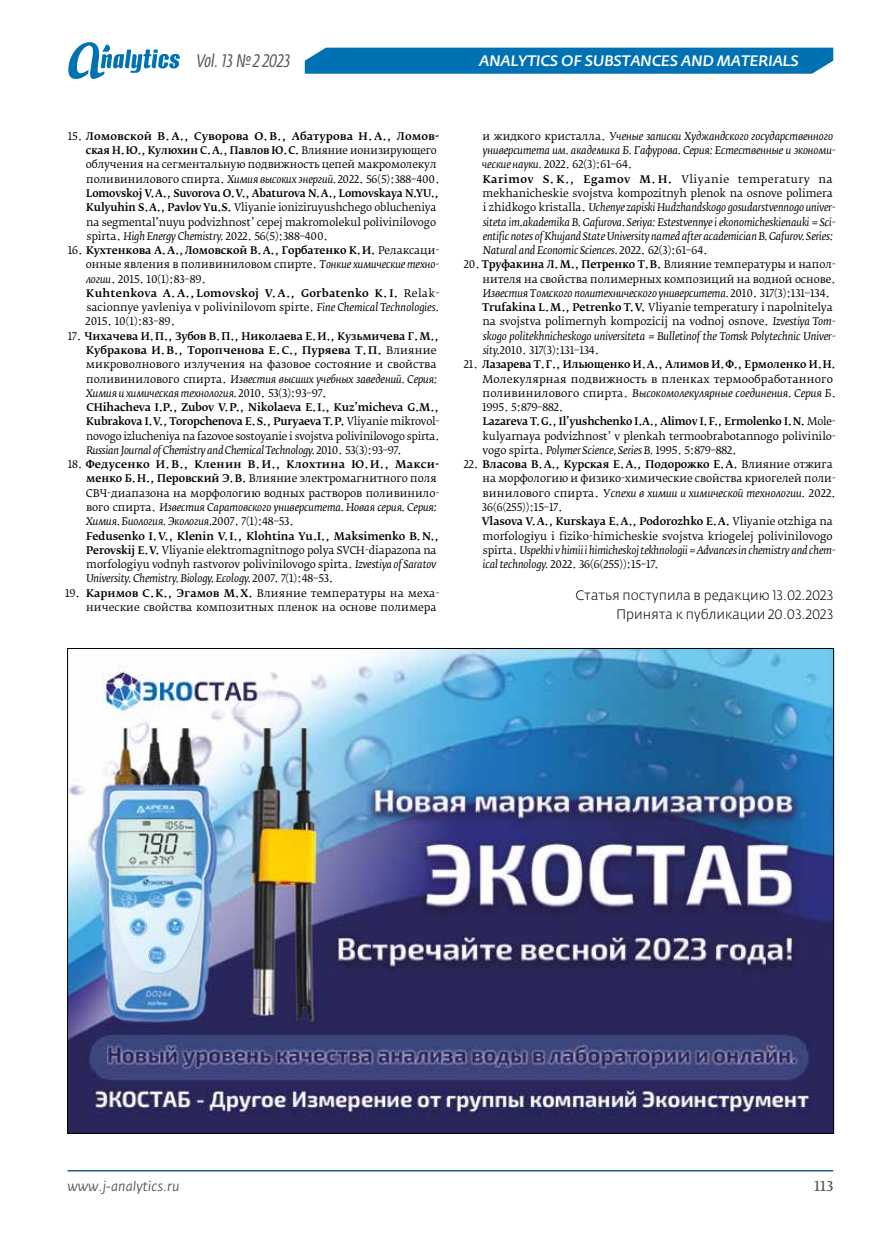
<style>
.page{position:relative;width:881px;height:1234px;background:#fff}
.page>*{position:absolute;margin:0;border:0;box-sizing:border-box;transform-origin:0 0}
.t1{font:italic 18px "Fedra Sans Cond Pro";color:#575756}
.t2{font:italic 500 15px "Fedra Sans Pro";letter-spacing:.01em;color:#fff}
.t3{font:300 13.5px/19px "Fedra Sans Pro";color:#000;text-align:right}
.t4{font:italic 13.5px "Fedra Sans Pro";color:#575756}
.t5{font:13.5px "Fedra Serif B Pro";color:#575756}
.t6{font:10.5px/14.2px "Fedra Serif B Pro";letter-spacing:-.01em;color:#000}
.t7{font:italic 10.5px/14.2px "Fedra Serif B Pro";letter-spacing:-.01em;color:#000}
.s1{font-weight:500}
.s2{font-style:italic}
.s3{font-style:normal}
.s4{font-weight:500;font-style:normal}
</style>
<div class="page">
<hr style="left:68px;top:1169px;width:765px;height:2px;background:#1d5b89">
<div style="left:305px;top:48px;width:527px;height:26px;background:#0072b4"></div>
<svg style="left:68px;top:42px;width:112px;height:37px"></svg>
<img style="left:69px;top:650px;width:762px;height:481px">
<h1 class="t1" style="left:196px;top:50px;width:96px">Vol. 13 №2 2023</h1>
<h2 class="t2" style="left:479px;top:51px;width:320px">ANALYTICS OF SUBSTANCES AND MATERIALS</h2>
<p class="t6" style="left:86px;top:129px;width:355px;text-indent:-18px">15. <span class="s1">Ломовской В.А., Суворова О. В., Абатурова Н.А., Ломов&shy;ская Н.Ю., Кулюхин С.А., Павлов Ю.С.</span> Влияние ионизирующего облучения на сегментальную подвижность цепей макромолекул поливинилового спирта. <span class="s2">Химия высоких энергий.</span> 2022. 56(5):388–400.<br><span class="s1">Lomovskoj V.A., Suvorova O.V., Abaturova N.A., Lomovskaya N.YU., Kulyuhin S.A., Pavlov Yu.S.</span> Vliyanie ioniziruyushchego oblucheniya na segmental’nuyu podvizhnost’ cepej makromolekul polivinilovogo spirta. <span class="s2">High Energy Chemistry.</span> 2022. 56(5):388–400.</p>
<p class="t6" style="left:85px;top:243px;width:355px;text-indent:-18px">16. <span class="s1">Кухтенкова А.А.,Ломовской В.А., Горбатенко К.И.</span> Релаксаци&shy;онные явления в поливиниловом спирте. <span class="s2">Тонкие химические техно&shy;логии</span>. 2015. 10(1):83–89.<br><span class="s1">Kuhtenkova A.A., Lomovskoj V.A., Gorbatenko K.I.</span> Relak&shy;sacionnye yavleniya v polivinilovom spirte. <span class="s2">Fine Chemical Technologies.<br></span>2015. 10(1):83–89.</p>
<p class="t6" style="left:86px;top:329px;width:355px;text-indent:-18px">17. <span class="s1">Чихачева И.П., Зубов В.П., Николаева Е.И., Кузьмичева Г.М., Кубракова И.В., Торопченова Е.С., Пуряева Т.П.</span> Влияние микроволнового излучения на фазовое состояние и свойства поливинилового спирта. <span class="s2">Известия высших учебных заведений. Серия:<br>Химия и химическая технология.</span> 2010. 53(3):93–97.<br><span class="s1">CHihacheva I.P., Zubov V.P., Nikolaeva E.I., Kuz’micheva G.M., Kubrakova I.V., Toropchenova E.S., Puryaeva T.P.</span> Vliyanie mikrovol&shy;novogo izlucheniya na fazovoe sostoyanie i svojstva polivinilovogo spirta.<br><span class="s2">Russian Journal of Chemistry and Chemical Technology.</span> 2010. 53(3):93–97.</p>
<p class="t6" style="left:86px;top:457px;width:355px;text-indent:-18px">18. <span class="s1">Федусенко И. В., Кленин В. И., Клохтина Ю. И., Макси&shy;менко Б.Н., Перовский Э.В.</span> Влияние электромагнитного поля СВЧ-диапазона на морфологию водных растворов поливинило&shy;вого спирта. <span class="s2">Известия Саратовского университета. Новая серия. Серия:<br>Химия. Биология. Экология.</span>2007. 7(1):48–53.<br><span class="s1">Fedusenko I.V., Klenin V.I., Klohtina Yu.I., Maksimenko B.N., Perovskij E.V.</span> Vliyanie elektromagnitnogo polya SVCH-diapazona na morfologiyu vodnyh rastvorov polivinilovogo spirta. <span class="s2">Izvestiya of Saratov University. Chemistry. Biology. Ecology.</span> 2007. 7(1):48–53.</p>
<p class="t6" style="left:65px;top:585px;width:376px;text-align:right">19. <span class="s1">Каримов С.К., Эгамов М.Х.</span> Влияние температуры на меха&shy;нические свойства композитных пленок на основе полимера</p>
<p class="t7" style="left:482px;top:129px;width:355px"><span class="s3">и жидкого кристалла.</span> Ученые записки Худжандского государственного университета им. академика Б. Гафурова. Серия: Естественные и экономи&shy;ческие науки. <span class="s3">2022. 62(3):61–64.<br></span><span class="s4">Karimov S. K., Egamov M. H.</span> <span class="s3">Vliyanie temperatury na mekhanicheskie svojstva kompozitnyh plenok na osnove polimera i zhidkogo kristalla.</span> Uchenye zapiski Hudzhandskogo gosudarstvennogo univer&shy;siteta im.akademika B. Gafurova. Seriya: Estestvennye i ekonomicheskienauki = Sci&shy;entific notes of Khujand State University named after academician B. Gafurov. Series:<br>Natural and Economic Sciences. <span class="s3">2022. 62(3):61–64.</span></p>
<p class="t6" style="left:482px;top:257px;width:355px;text-indent:-18px">20. <span class="s1">Труфакина Л.М., Петренко Т.В.</span> Влияние температуры и напол&shy;нителя на свойства полимерных композиций на водной основе.<br><span class="s2">Известия Томского политехнического университета.</span> 2010. 317(3):131–134.<br><span class="s1">Trufakina L.M., Petrenko T.V.</span> Vliyanie temperatury i napolnitelya na svojstva polimernyh kompozicij na vodnoj osnove. <span class="s2">Izvestiya Tom&shy;skogo politekhnicheskogo universiteta = Bulletinof the Tomsk Polytechnic Univer&shy;sity.</span>2010. 317(3):131–134.</p>
<p class="t6" style="left:482px;top:357px;width:355px;text-indent:-18px">21. <span class="s1">Лазарева Т.Г., Ильющенко И.А., Алимов И.Ф., Ермоленко И.Н.<br></span>Молекулярная подвижность в пленках термообработанного поливинилового спирта. <span class="s2">Высокомолекулярные соединения. Серия Б</span>.<br>1995. 5:879–882.<br><span class="s1">Lazareva T.G., Il’yushchenko I.A., Alimov I.F., Ermolenko I.N.</span> Mole&shy;kulyarnaya podvizhnost’ v plenkah termoobrabotannogo polivinilo&shy;vogo spirta. <span class="s2">Polymer Science, Series B.</span> 1995. 5:879–882.</p>
<p class="t6" style="left:481px;top:457px;width:355px;text-indent:-18px">22. <span class="s1">Власова В.А., Курская Е.А., Подорожко Е.А.</span> Влияние отжига на морфологию и физико-химические свойства криогелей поли&shy;винилового спирта. <span class="s2">Успехи в химии и химической технологии.</span> 2022.<br>36(6(255)):15–17.<br><span class="s1">Vlasova V.A., Kurskaya E.A., Podorozhko E.A.</span> Vliyanie otzhiga na morfologiyu i fiziko-himicheskie svojstva kriogelej polivinilovogo spirta. <span class="s2">Uspekhi v himii i himicheskoj tekhnologii = Advances in chemistry and chem&shy;ical technology.</span> 2022. 36(6(255)):15–17.</p>
<p class="t3" style="left:575px;top:586px;width:259px">Статья поступила в редакцию 13.02.2023<br>Принята к публикации 20.03.2023</p>
<p class="t4" style="left:67px;top:1177px;width:113px">www.j-analytics.ru</p>
<p class="t5" style="left:813px;top:1176px;width:21px">113</p>
</div>
